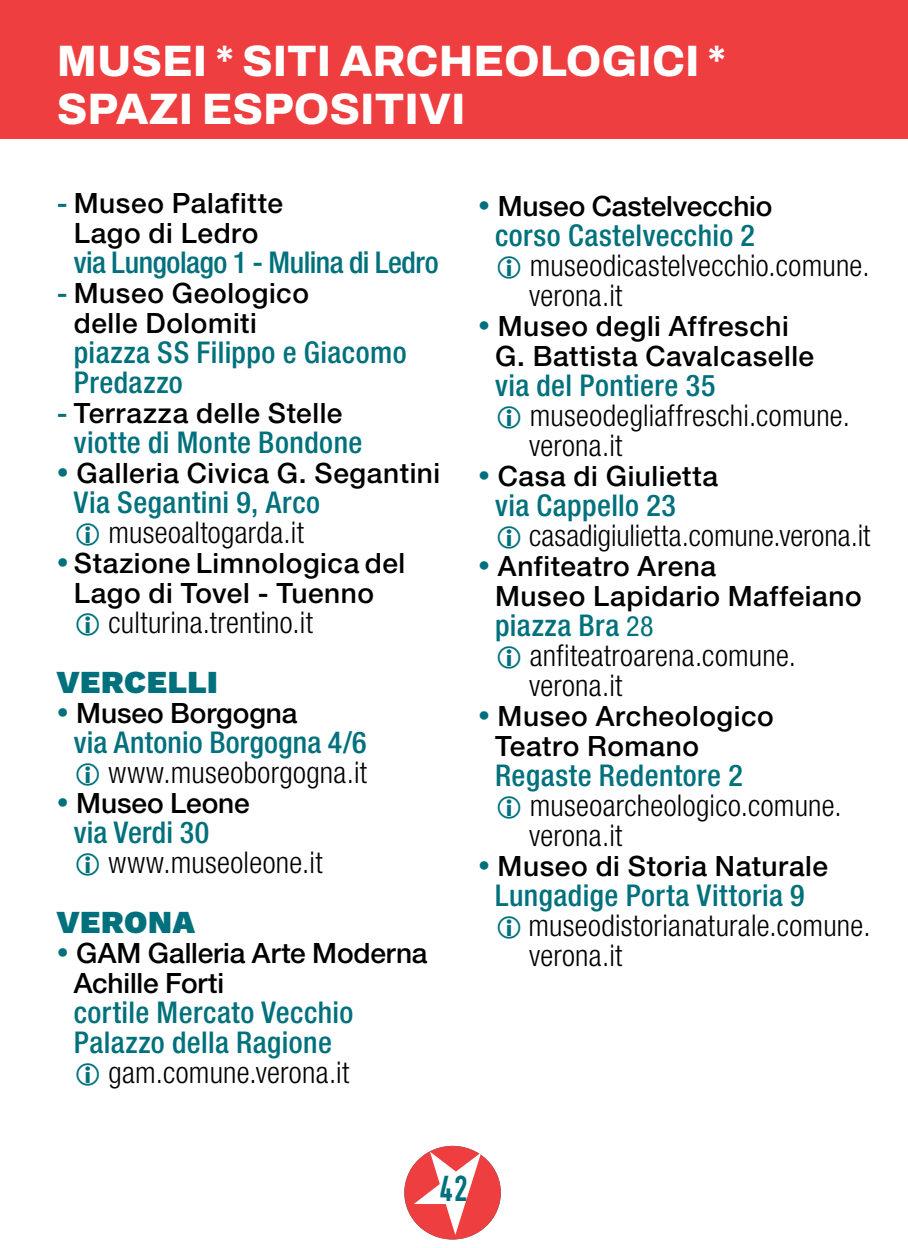
<style>
.page{position:relative;width:908px;height:1248px;background:#fff}
.page>*{position:absolute;margin:0;border:0;box-sizing:border-box;transform-origin:0 0}
.t1{font:800 44px/48px "Archivo";color:#fff}
.t2{font:36px "Garaje Monospace 07033503";color:#00717c}
.t3{font:900 32px "Work Sans";letter-spacing:.02em;color:#00717c}
.t4{font:300 condensed 30px/30px "Helvetica Neue LT Std";letter-spacing:.01em;color:#000}
.t5{font:500 condensed 30px/30px "Helvetica Neue LT Std";letter-spacing:.015em;color:#00717c}
.t6{font:500 condensed 30px "Helvetica Neue LT Std";letter-spacing:-.015em;color:#00717c}
.t7{font:500 28px/30px "Helvetica Neue LT Std";letter-spacing:.02em;color:#000}
.t8{font:500 28px/30px "Helvetica Neue LT Std";letter-spacing:-.005em;color:#000}
.s1{color:#00717c}
.s2{font-weight:800;font-size:24px;color:#00717c}
.s3{font-weight:500;color:#00717c}
.s4{font-weight:400;font-size:28px;color:#00717c}
</style>
<div class="page">
<div style="left:404px;top:1145px;width:96px;height:94px;background:#ef3e3f;border-radius:50%"></div>
<svg style="left:413px;top:1151px;width:68px;height:83px"></svg>
<div style="left:0;top:0;width:907px;height:139px;background:#ef3e3f"></div>
<h1 class="t1" style="left:57px;top:36px;width:670px">MUSEI * SITI ARCHEOLOGICI *<br>SPAZI ESPOSITIVI</h1>
<p class="t7" style="left:57px;top:188px;width:227px;text-align:center"><span class="s1">-</span> Museo Palafitte<br>Lago di Ledro</p>
<p class="t6" style="left:74px;top:244px;width:366px">via Lungolago 1 - Mulina di Ledro</p>
<p class="t7" style="left:74px;top:278px;width:237px;text-indent:-17px"><span class="s1">-</span> Museo Geologico delle Dolomiti</p>
<p class="t5" style="left:74px;top:337px;width:334px">piazza SS Filippo e Giacomo<br>Predazzo</p>
<p class="t7" style="left:57px;top:398px;width:287px"><span class="s1">-</span> Terrazza delle Stelle</p>
<p class="t5" style="left:74px;top:427px;width:290px">viotte di Monte Bondone</p>
<p class="t7" style="left:57px;top:458px;width:385px"><span class="s2">•</span> Galleria Civica G. Segantini</p>
<p class="t5" style="left:74px;top:487px;width:248px">Via Segantini 9, Arco</p>
<p class="t4" style="left:108px;top:517px;width:197px">museoaltogarda.it</p>
<p class="t7" style="left:57px;top:548px;width:350px;text-align:center"><span class="s2">•</span> Stazione Limnologica del<br>Lago di Tovel - Tuenno</p>
<p class="t4" style="left:108px;top:607px;width:206px">culturina.trentino.it</p>
<p class="t3" style="left:57px;top:658px;width:162px">VERCELLI</p>
<p class="t8" style="left:57px;top:698px;width:242px"><span class="s2">•</span> Museo Borgogna</p>
<p class="t5" style="left:74px;top:727px;width:294px">via Antonio Borgogna 4/6</p>
<p class="t4" style="left:108px;top:757px;width:260px">www.museoborgogna.it</p>
<p class="t8" style="left:57px;top:788px;width:194px"><span class="s2">•</span> Museo Leone</p>
<p class="t5" style="left:74px;top:817px;width:137px">via Verdi 30</p>
<p class="t4" style="left:108px;top:847px;width:215px">www.museoleone.it</p>
<p class="t3" style="left:57px;top:898px;width:25px">VERONA</p>
<p class="t8" style="left:74px;top:938px;width:355px;text-indent:-17px"><span class="s2">•</span> GAM Galleria Arte Moderna<br>Achille Forti</p>
<p class="t5" style="left:74px;top:997px;width:281px">cortile Mercato Vecchio<br>Palazzo della Ragione</p>
<p class="t4" style="left:108px;top:1057px;width:242px">gam.comune.verona.it</p>
<p class="t8" style="left:478px;top:190px;width:296px"><span class="s2">•</span> Museo Castelvecchio</p>
<p class="t5" style="left:495px;top:220px;width:261px">corso Castelvecchio 2</p>
<p class="t4" style="left:529px;top:250px;width:342px">museodicastelvecchio.comune. verona.it</p>
<p class="t7" style="left:495px;top:310px;width:320px;text-indent:-17px"><span class="s2">•</span> Museo degli Affreschi<br>G. Battista Cavalcaselle</p>
<p class="t5" style="left:495px;top:370px;width:222px">via del Pontiere 35</p>
<p class="t4" style="left:529px;top:400px;width:322px">museodegliaffreschi.comune. verona.it</p>
<p class="t7" style="left:478px;top:460px;width:241px"><span class="s2">•</span> Casa di Giulietta</p>
<p class="t5" style="left:495px;top:490px;width:182px">via Cappello 23</p>
<p class="t4" style="left:529px;top:520px;width:343px">casadigiulietta.comune.verona.it</p>
<p class="t7" style="left:495px;top:550px;width:368px;text-indent:-17px"><span class="s2">•</span> Anfiteatro Arena<br>Museo Lapidario Maffeiano</p>
<p class="t4" style="left:529px;top:610px;width:268px;text-indent:-34px"><span class="s3">piazza Bra</span> <span class="s4">28 </span>anfiteatroarena.comune. verona.it</p>
<p class="t7" style="left:495px;top:700px;width:280px;text-indent:-17px"><span class="s2">•</span> Museo Archeologico<br>Teatro Romano</p>
<p class="t5" style="left:495px;top:760px;width:249px">Regaste Redentore 2</p>
<p class="t4" style="left:529px;top:790px;width:314px">museoarcheologico.comune. verona.it</p>
<p class="t7" style="left:478px;top:850px;width:351px"><span class="s2">•</span> Museo di Storia Naturale</p>
<p class="t5" style="left:495px;top:880px;width:311px">Lungadige Porta Vittoria 9</p>
<p class="t4" style="left:528px;top:910px;width:343px">museodistorianaturale.comune. verona.it</p>
<p class="t2" style="left:439px;top:1168px;width:30px">42</p>
</div>
